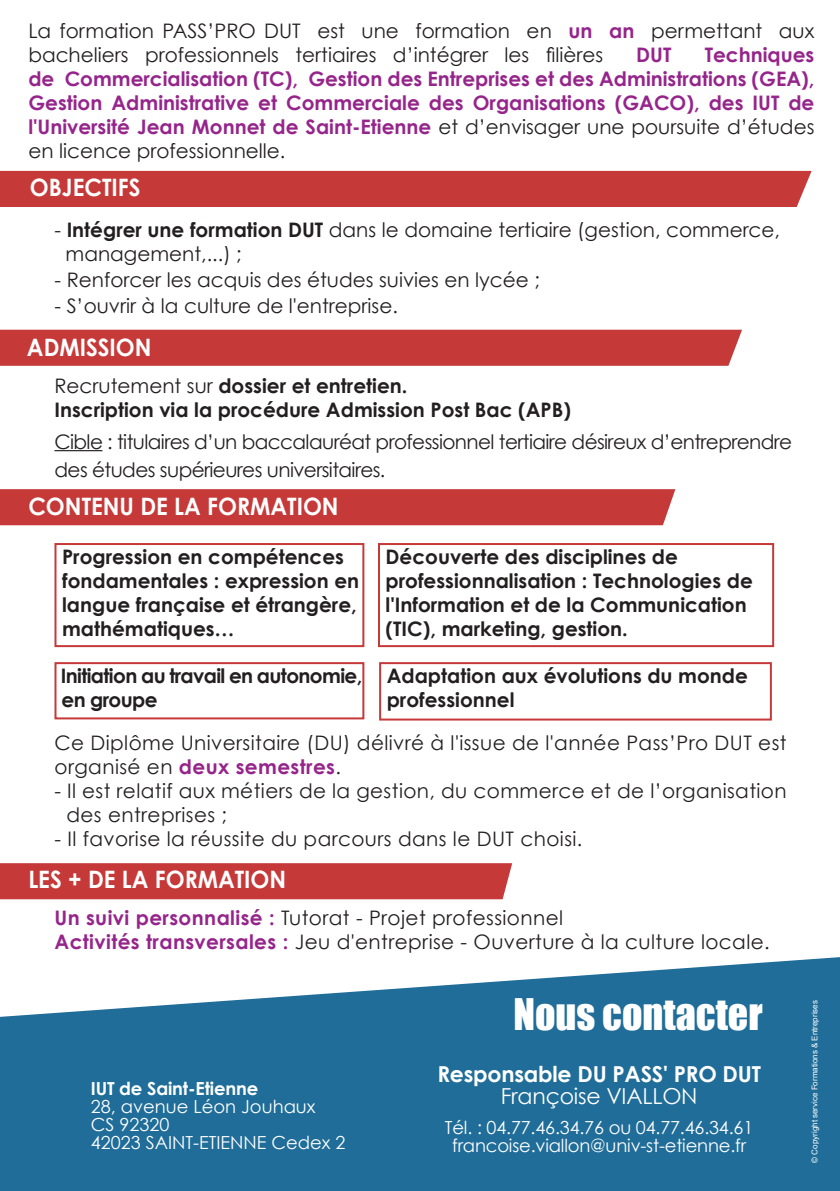
<style>
.page{position:relative;width:840px;height:1191px;background:#fff}
.page>*{position:absolute;margin:0;border:0;box-sizing:border-box;transform-origin:0 0}
.t1{font:40px "Impact";color:#fff}
.t2{font:700 24px "Century Gothic";color:#fff;scale:.94 1}
.t3{font:700 22px "Century Gothic";letter-spacing:-.01em;color:#fff}
.t4{font:22px "Century Gothic";letter-spacing:-.01em;color:#fff}
.t5{font:700 20px/24px "Century Gothic";color:#231f20}
.t6{font:20px/24px "Century Gothic";letter-spacing:.02em;color:#231f20}
.t7{font:20px/24px "Century Gothic";color:#231f20}
.t8{font:700 20px/24px "Century Gothic";color:#96258b;text-align:justify}
.t9{font:20px/28px "Century Gothic";letter-spacing:-.03em;color:#231f20}
.t10{font:700 20px/24px "Century Gothic";letter-spacing:-.03em;color:#231f20}
.t11{font:18px/18px "Century Gothic";letter-spacing:-.005em;color:#fff}
.t12{font:700 18px "Century Gothic";letter-spacing:-.01em;color:#fff}
.t13{font:8px "Arial";color:#fff}
.s1{font-weight:700;color:#96258b}
.s2{font-weight:400;color:#231f20}
.s3{font-weight:700}
.s4{font-weight:400}
</style>
<div class="page">
<svg style="left:0;top:957px;width:839px;height:234px;background:#3b7fa5"></svg>
<div style="left:0;top:171px;width:811px;height:36px;background:#c63939"></div>
<hr style="left:54px;top:450px;width:48px;height:1px;background:#231f20">
<div style="left:0;top:330px;width:741px;height:36px;background:#c63939"></div>
<div style="left:0;top:489px;width:675px;height:36px;background:#c63939"></div>
<div style="left:54px;top:543px;width:310px;height:104px;border:2px solid #c63939"></div>
<div style="left:378px;top:543px;width:395px;height:104px;border:2px solid #c63939"></div>
<div style="left:54px;top:662px;width:310px;height:57px;border:2px solid #c63939"></div>
<div style="left:379px;top:662px;width:392px;height:58px;border:2px solid #c63939"></div>
<div style="left:0;top:863px;width:512px;height:36px;background:#c63939"></div>
<p class="t7" style="left:28px;top:18px;width:787px">La formation PASS’PRO DUT est une formation en <span class="s1">un an</span> permettant aux bacheliers professionnels tertiaires d’intégrer les filières</p>
<p class="t8" style="left:28px;top:42px;width:787px;text-indent:676px">Techniques de Commercialisation (TC), Gestion des Entreprises et des Administrations (GEA), Gestion Administrative et Commerciale des Organisations (GACO), des IUT de l'Université Jean Monnet de Saint-Etienne <span class="s2">et d’envisager une poursuite d’études en licence professionnelle.</span></p>
<p class="t8" style="left:636px;top:42px;width:37px">DUT</p>
<p class="t2" style="left:30px;top:172px;width:119px">OBJECTIFS</p>
<p class="t7" style="left:66px;top:218px;width:715px;text-indent:-11px">- <span class="s3">Intégrer une formation DUT</span> dans le domaine tertiaire (gestion, commerce, management,...) ;</p>
<p class="t7" style="left:54px;top:268px;width:486px">- Renforcer les acquis des études suivies en lycée ;</p>
<p class="t7" style="left:54px;top:294px;width:345px">- S’ouvrir à la culture de l'entreprise.</p>
<p class="t2" style="left:27px;top:333px;width:134px">ADMISSION</p>
<p class="t5" style="left:54px;top:373px;width:517px"><span class="s4">Recrutement sur</span> dossier et entretien.<br>Inscription via la procédure Admission Post Bac (APB)</p>
<p class="t9" style="left:54px;top:427px;width:738px">Cible : titulaires d’un baccalauréat professionnel tertiaire désireux d’entreprendre des études supérieures universitaires.</p>
<p class="t2" style="left:28px;top:491px;width:331px">CONTENU DE LA FORMATION</p>
<p class="t5" style="left:62px;top:544px;width:298px">Progression en compétences fondamentales : expression en langue française et étrangère, mathématiques…</p>
<p class="t5" style="left:385px;top:544px;width:368px">Découverte des disciplines de professionnalisation : Technologies de l'Information et de la Communication (TIC), marketing, gestion.</p>
<p class="t10" style="left:61px;top:663px;width:303px">Initiation au travail en autonomie, en groupe</p>
<p class="t5" style="left:386px;top:663px;width:362px">Adaptation aux évolutions du monde professionnel</p>
<p class="t6" style="left:54px;top:730px;width:733px">Ce Diplôme Universitaire (DU) délivré à l'issue de l'année Pass’Pro DUT est organisé en <span class="s1">deux semestres</span>.</p>
<p class="t6" style="left:66px;top:778px;width:721px;text-indent:-12px">- Il est relatif aux métiers de la gestion, du commerce et de l’organisation des entreprises ;</p>
<p class="t6" style="left:54px;top:826px;width:529px">- Il favorise la réussite du parcours dans le DUT choisi.</p>
<p class="t2" style="left:28px;top:864px;width:276px">LES + DE LA FORMATION</p>
<p class="t6" style="left:54px;top:905px;width:716px"><span class="s1">Un suivi personnalisé :</span> Tutorat - Projet professionnel<br><span class="s1">Activités transversales :</span> Jeu d'entreprise - Ouverture à la culture locale.</p>
<p class="t12" style="left:91px;top:1076px;width:169px">IUT de Saint-Etienne</p>
<p class="t11" style="left:91px;top:1096px;width:256px">28, avenue Léon Jouhaux<br>CS 92320<br>42023 SAINT-ETIENNE Cedex 2</p>
<h1 class="t1" style="left:513px;top:983px;width:251px">Nous contacter</h1>
<p class="t3" style="left:437px;top:1059px;width:325px">Responsable DU PASS' PRO DUT</p>
<p class="t4" style="left:500px;top:1082px;width:198px">Françoise VIALLON</p>
<p class="t11" style="left:444px;top:1117px;width:310px;text-align:center">Tél. : 04.77.46.34.76 ou 04.77.46.34.61 francoise.viallon@univ-st-etienne.fr</p>
<p class="t13" style="left:808px;top:1162px;width:164px;rotate:-90deg">© Copyright service Formations &amp; Entreprises</p>
</div>
